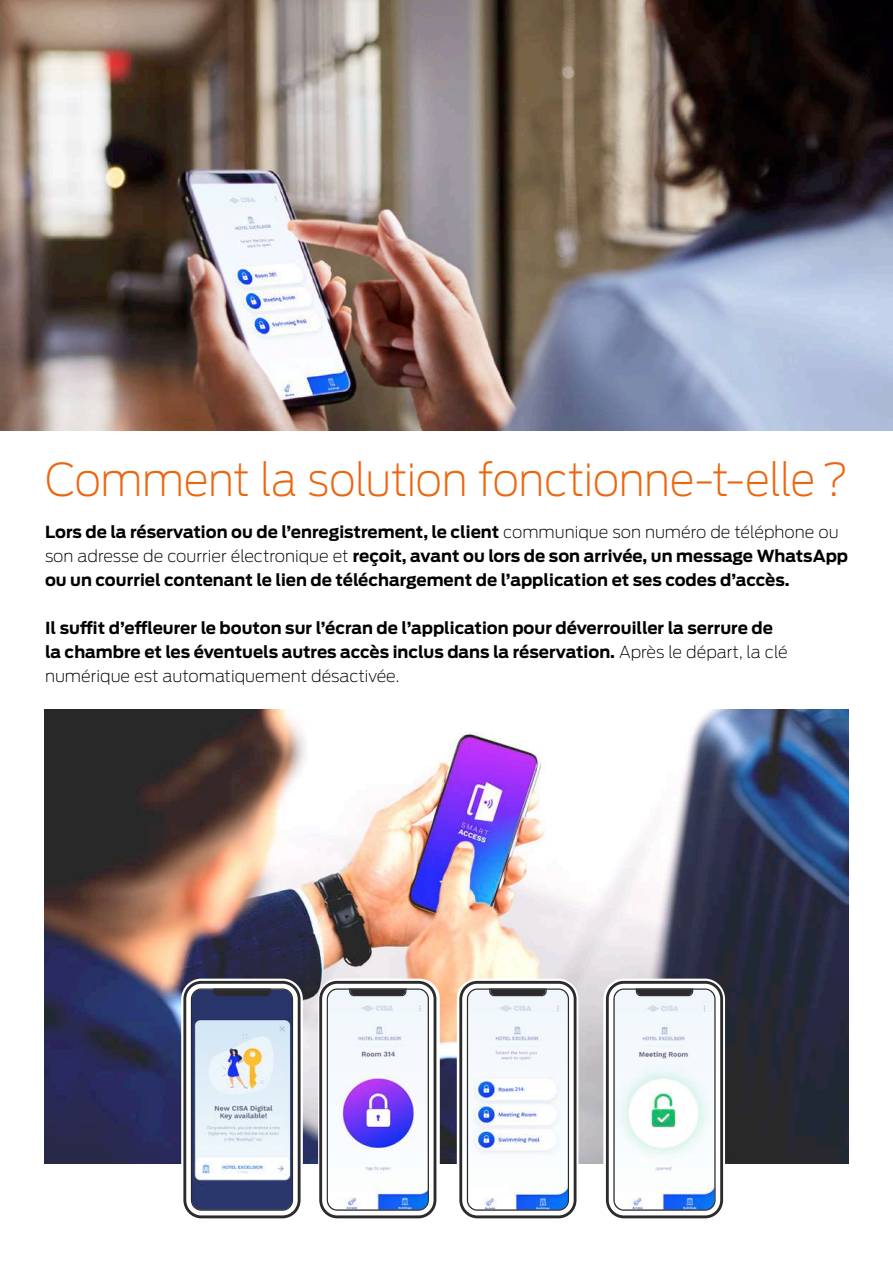
<style>
.page{position:relative;width:893px;height:1263px;background:#fff}
.page>*{position:absolute;margin:0;border:0;box-sizing:border-box;transform-origin:0 0}
.t1{font:200 45px "Antenna";letter-spacing:-.015em;color:#ec660f;scale:.95 1}
.t2{font:700 16.5px/24px "Antenna";color:#000}
.t3{font:500 5.55px "Work Sans";color:#2052ed}
.s1{font-weight:200}
</style>
<div class="page">
<img style="left:44px;top:709px;width:805px;height:454px">
<div style="left:181px;top:978px;width:122px;height:242px;border:4px solid #fff;border-radius:18px"></div>
<svg style="left:183px;top:981px;width:118px;height:237px"></svg>
<div style="left:318px;top:978px;width:122px;height:242px;border:4px solid #fff;border-radius:18px"></div>
<svg style="left:319px;top:981px;width:117px;height:237px"></svg>
<div style="left:603px;top:978px;width:122px;height:242px;border:4px solid #fff;border-radius:18px"></div>
<svg style="left:606px;top:981px;width:117px;height:237px"></svg>
<div style="left:457px;top:978px;width:121px;height:242px;border:4px solid #fff;border-radius:18px"></div>
<svg style="left:459px;top:981px;width:117px;height:237px"></svg>
<img style="left:0;top:0;width:893px;height:430px">
<h1 class="t1" style="left:45px;top:450px;width:847px">Comment la solution fonctionne-t-elle?</h1>
<p class="t2" style="left:45px;top:520px;width:805px">Lors de la réservation ou de l’enregistrement, le client <span class="s1">communique son numéro de téléphone ou son adresse de courrier électronique et</span> reçoit, avant ou lors de son arrivée, un message WhatsApp ou un courriel contenant le lien de téléchargement de l’application et ses codes d’accès.</p>
<p class="t2" style="left:45px;top:616px;width:744px">Il suffit d’effleurer le bouton sur l’écran de l’application pour déverrouiller la serrure de la chambre et les éventuels autres accès inclus dans la réservation. <span class="s1">Après le départ, la clé numérique est automatiquement désactivée.</span></p>
<p class="t3" style="left:515px;top:1086px;width:10px">314</p>
</div>
